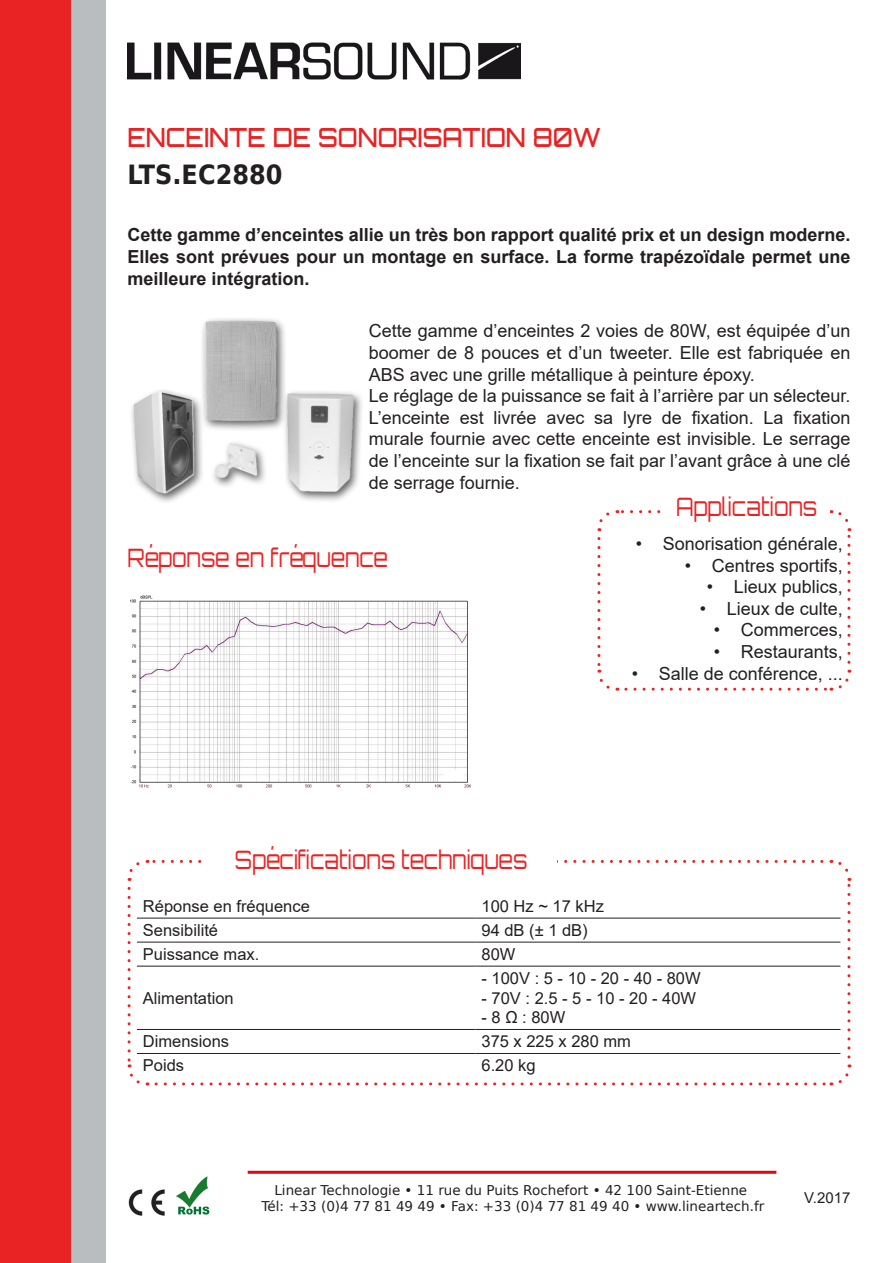
<style>
.page{position:relative;width:893px;height:1263px;background:#fff}
.page>*{position:absolute;margin:0;border:0;box-sizing:border-box;transform-origin:0 0}
.t1{font:500 26.4px "Orbitron";color:#e92323;scale:.91 1}
.t2{font:700 26.4px "Bitstream Vera Sans";color:#231f20;scale:.91 1}
.t3{font:300 25.35px "Orbitron";color:#e92323;scale:.83 1}
.t4{font:18px/21.6px "Arial";color:#231f20;text-align:justify}
.t5{font:700 18px/21.6px "Arial";color:#231f20;text-align:justify}
.t6{font:16.5px "Arial";color:#231f20}
.t7{font:15px "Arial";color:#231f20}
.t8{font:13.5px/16.2px "Bitstream Vera Sans";color:#231f20;text-align:center}
</style>
<div class="page">
<div style="left:0;top:0;width:73px;height:1263px;background:#e92323"></div>
<div style="left:72px;top:0;width:34px;height:1263px;background:#babdc0"></div>
<hr style="left:248px;top:1171px;width:528px;height:3px;background:#e30613">
<img style="left:176px;top:1176px;width:34px;height:39px">
<img style="left:128px;top:1189px;width:37px;height:27px">
<img style="left:128px;top:42px;width:393px;height:38px">
<div style="left:129px;top:316px;width:235px;height:188px;background:#231f20;opacity:.75"></div>
<img style="left:129px;top:316px;width:233px;height:182px">
<img style="left:130px;top:595px;width:341px;height:193px">
<svg style="left:127px;top:888px;width:21px;height:198px"></svg>
<svg style="left:156px;top:1064px;width:696px;height:22px"></svg>
<svg style="left:831px;top:859px;width:20px;height:198px"></svg>
<svg style="left:127px;top:860px;width:695px;height:21px"></svg>
<div style="left:205px;top:853px;width:352px;height:17px;background:#fff"></div>
<hr style="left:137px;top:918px;width:338px;height:1px;background:#231f20">
<hr style="left:475px;top:918px;width:365px;height:1px;background:#231f20">
<hr style="left:137px;top:942px;width:338px;height:1px;background:#231f20">
<hr style="left:475px;top:942px;width:365px;height:1px;background:#231f20">
<hr style="left:137px;top:966px;width:338px;height:1px;background:#231f20">
<hr style="left:475px;top:966px;width:365px;height:1px;background:#231f20">
<hr style="left:137px;top:1029px;width:338px;height:1px;background:#231f20">
<hr style="left:475px;top:1029px;width:365px;height:1px;background:#231f20">
<hr style="left:137px;top:1053px;width:338px;height:1px;background:#231f20">
<hr style="left:475px;top:1053px;width:365px;height:1px;background:#231f20">
<svg style="left:597px;top:538px;width:21px;height:153px"></svg>
<svg style="left:626px;top:670px;width:226px;height:21px"></svg>
<svg style="left:831px;top:510px;width:20px;height:152px"></svg>
<svg style="left:597px;top:510px;width:64px;height:21px"></svg>
<p class="t1" style="left:128px;top:121px;width:522px">ENCEINTE DE SONORISATION 80W</p>
<p class="t2" style="left:128px;top:160px;width:172px">LTS.EC2880</p>
<p class="t5" style="left:128px;top:224px;width:724px">Cette gamme d’enceintes allie un très bon rapport qualité prix et un design moderne.<br>Elles sont prévues pour un montage en surface. La forme trapézoïdale permet une meilleure intégration.</p>
<p class="t4" style="left:369px;top:320px;width:483px">Cette gamme d’enceintes 2 voies de 80W, est équipée d’un boomer de 8 pouces et d’un tweeter. Elle est fabriquée en ABS avec une grille métallique à peinture époxy.</p>
<p class="t4" style="left:369px;top:385px;width:483px">Le réglage de la puissance se fait à l’arrière par un sélecteur.</p>
<p class="t4" style="left:369px;top:406px;width:483px">L’enceinte est livrée avec sa lyre de fixation. La fixation murale fournie avec cette enceinte est invisible. Le serrage de l’enceinte sur la fixation se fait par l’avant grâce à une clé de serrage fournie.</p>
<p class="t3" style="left:128px;top:542px;width:315px">Réponse en fréquence</p>
<p class="t3" style="left:676px;top:490px;width:172px">Applications</p>
<p class="t4" style="left:636px;top:533px;width:209px">• Sonorisation générale,</p>
<p class="t4" style="left:685px;top:554px;width:160px">• Centres sportifs,</p>
<p class="t4" style="left:707px;top:576px;width:138px">• Lieux publics,</p>
<p class="t4" style="left:700px;top:598px;width:145px">• Lieux de culte,</p>
<p class="t4" style="left:714px;top:619px;width:131px">• Commerces,</p>
<p class="t4" style="left:714px;top:641px;width:131px">• Restaurants,</p>
<p class="t4" style="left:632px;top:662px;width:213px">• Salle de conférence, ...</p>
<p class="t3" style="left:235px;top:843px;width:354px">Spécifications techniques</p>
<p class="t6" style="left:143px;top:895px;width:168px">Réponse en fréquence</p>
<p class="t6" style="left:481px;top:895px;width:124px">100 Hz ~ 17 kHz</p>
<p class="t6" style="left:143px;top:919px;width:77px">Sensibilité</p>
<p class="t6" style="left:481px;top:919px;width:108px">94 dB (± 1 dB)</p>
<p class="t6" style="left:143px;top:943px;width:118px">Puissance max.</p>
<p class="t6" style="left:481px;top:943px;width:35px">80W</p>
<p class="t6" style="left:143px;top:987px;width:92px">Alimentation</p>
<p class="t6" style="left:481px;top:967px;width:221px">- 100V : 5 - 10 - 20 - 40 - 80W</p>
<p class="t6" style="left:481px;top:986px;width:216px">- 70V : 2.5 - 5 - 10 - 20 - 40W</p>
<p class="t6" style="left:481px;top:1006px;width:85px">- 8 Ω : 80W</p>
<p class="t6" style="left:143px;top:1030px;width:88px">Dimensions</p>
<p class="t6" style="left:481px;top:1030px;width:151px">375 x 225 x 280 mm</p>
<p class="t6" style="left:143px;top:1054px;width:43px">Poids</p>
<p class="t6" style="left:481px;top:1054px;width:56px">6.20 kg</p>
<p class="t8" style="left:261px;top:1182px;width:504px">Linear Technologie • 11 rue du Puits Rochefort • 42 100 Saint-Etienne<br>Tél: +33 (0)4 77 81 49 49 • Fax: +33 (0)4 77 81 49 40 • www.lineartech.fr</p>
<p class="t7" style="left:804px;top:1187px;width:48px">V.2017</p>
</div>
